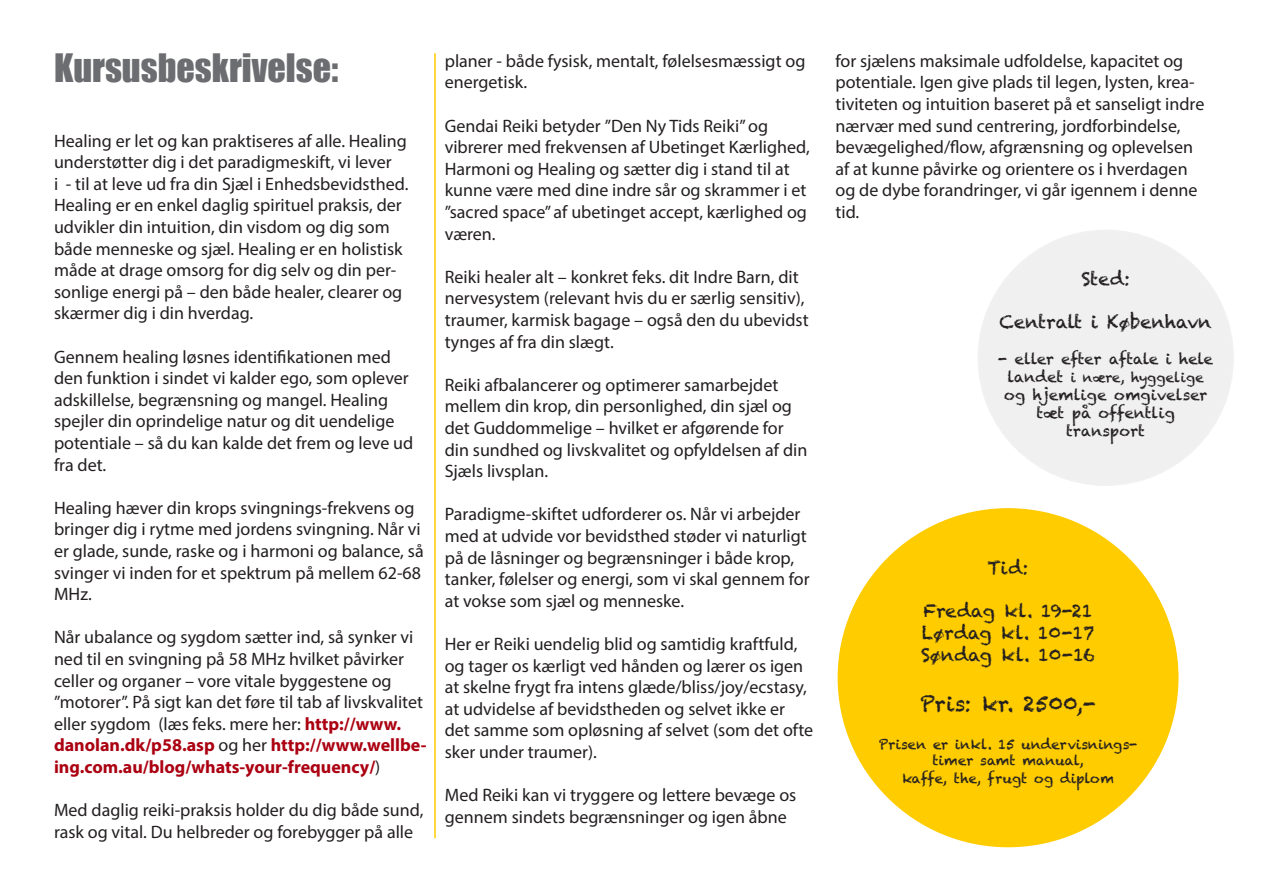
<style>
.page{position:relative;width:1263px;height:893px;background:#fff}
.page>*{position:absolute;margin:0;border:0;box-sizing:border-box;transform-origin:0 0}
.t1{font:36px "Impact";color:#6c6d70}
.t2{font:21px "Chalkduster";color:#231f20}
.t3{font:18px/21.6px "Myriad Pro";color:#231f20}
.t4{font:18px/21.6px "Chalkduster";color:#231f20}
.t5{font:15px/18px "Chalkduster";color:#231f20;text-align:center}
.t6{font:15px "Chalkduster";letter-spacing:-.02em;color:#231f20}
.t7{font:13.5px/16.2px "Chalkduster";color:#231f20;text-align:center}
.s1{font-weight:700;color:#ab0011}
.s2{font-size:15px}
</style>
<div class="page">
<hr style="left:434px;top:53px;width:2px;height:785px;background:#fc0">
<div style="left:838px;top:509px;width:340px;height:337px;background:#fc0;border-radius:50%"></div>
<div style="left:978px;top:230px;width:255px;height:255px;background:#f0f0f0;border-radius:50%"></div>
<h1 class="t1" style="left:54px;top:40px;width:286px">Kursusbeskrivelse:</h1>
<p class="t3" style="left:54px;top:129px;width:356px">Healing er let og kan praktiseres af alle. Healing understøtter dig i det paradigmeskift, vi lever<br>i - til at leve ud fra din Sjæl i Enhedsbevidsthed.<br>Healing er en enkel daglig spirituel praksis, der udvikler din intuition, din visdom og dig som både menneske og sjæl. Healing er en holistisk måde at drage omsorg for dig selv og din per&shy;sonlige energi på – den både healer, clearer og skærmer dig i din hverdag.</p>
<p class="t3" style="left:54px;top:345px;width:361px">Gennem healing løsnes identifikationen med den funktion i sindet vi kalder ego, som oplever adskillelse, begrænsning og mangel. Healing spejler din oprindelige natur og dit uendelige potentiale – så du kan kalde det frem og leve ud fra det.</p>
<p class="t3" style="left:54px;top:497px;width:371px">Healing hæver din krops svingnings-frekvens og bringer dig i rytme med jordens svingning. Når vi er glade, sunde, raske og i harmoni og balance, så svinger vi inden for et spektrum på mellem 62-68<br>MHz.</p>
<p class="t3" style="left:54px;top:626px;width:374px">Når ubalance og sygdom sætter ind, så synker vi ned til en svingning på 58 MHz hvilket påvirker celler og organer – vore vitale byggestene og ”motorer”. På sigt kan det føre til tab af livskvalitet eller sygdom (læs feks. mere her: <span class="s1">http://www. danolan.dk/p58.asp</span> og her <span class="s1">http://www.wellbe&shy;ing.com.au/blog/whats-your-frequency/</span>)</p>
<p class="t3" style="left:54px;top:799px;width:371px">Med daglig reiki-praksis holder du dig både sund, rask og vital. Du helbreder og forebygger på alle</p>
<p class="t3" style="left:445px;top:50px;width:362px">planer - både fysisk, mentalt, følelsesmæssigt og energetisk.</p>
<p class="t3" style="left:445px;top:114px;width:367px">Gendai Reiki betyder ”Den Ny Tids Reiki” og vibrerer med frekvensen af Ubetinget Kærlighed, Harmoni og Healing og sætter dig i stand til at kunne være med dine indre sår og skrammer i et ”sacred space” af ubetinget accept, kærlighed og væren.</p>
<p class="t3" style="left:445px;top:266px;width:365px">Reiki healer alt – konkret feks. dit Indre Barn, dit nervesystem (relevant hvis du er særlig sensitiv), traumer, karmisk bagage – også den du ubevidst tynges af fra din slægt.</p>
<p class="t3" style="left:445px;top:374px;width:364px">Reiki afbalancerer og optimerer samarbejdet mellem din krop, din personlighed, din sjæl og det Guddommelige – hvilket er afgørende for din sundhed og livskvalitet og opfyldelsen af din Sjæls livsplan.</p>
<p class="t3" style="left:445px;top:503px;width:366px">Paradigme-skiftet udforderer os. Når vi arbejder med at udvide vor bevidsthed støder vi naturligt på de låsninger og begrænsninger i både krop, tanker, følelser og energi, som vi skal gennem for at vokse som sjæl og menneske.</p>
<p class="t3" style="left:445px;top:633px;width:370px">Her er Reiki uendelig blid og samtidig kraftfuld, og tager os kærligt ved hånden og lærer os igen at skelne frygt fra intens glæde/bliss/joy/ecstasy, at udvidelse af bevidstheden og selvet ikke er det samme som opløsning af selvet (som det ofte sker under traumer).</p>
<p class="t3" style="left:445px;top:784px;width:353px">Med Reiki kan vi tryggere og lettere bevæge os gennem sindets begrænsninger og igen åbne</p>
<p class="t3" style="left:835px;top:50px;width:370px">for sjælens maksimale udfoldelse, kapacitet og potentiale. Igen give plads til legen, lysten, krea&shy;tiviteten og intuition baseret på et sanseligt indre nærvær med sund centrering, jordforbindelse, bevægelighed/flow, afgrænsning og oplevelsen af at kunne påvirke og orientere os i hverdagen og de dybe forandringer, vi går igennem i denne tid.</p>
<p class="t4" style="left:1081px;top:268px;width:50px">Sted:</p>
<p class="t4" style="left:1000px;top:311px;width:214px">Centralt i København</p>
<p class="t6" style="left:998px;top:350px;width:216px">- eller efter aftale i hele</p>
<p class="t7" style="left:1007px;top:369px;width:198px"><span class="s2">landet</span> i nære, hyggelige</p>
<p class="t5" style="left:1004px;top:386px;width:205px">og hjemlige omgivelser tæt på offentlig transport</p>
<p class="t4" style="left:987px;top:557px;width:42px">Tid:</p>
<p class="t4" style="left:921px;top:600px;width:175px">Fredag kl. 19-21<br>Lørdag kl. 10-17<br>Søndag kl. 10-16</p>
<p class="t2" style="left:920px;top:691px;width:177px">Pris: kr. 2500,-</p>
<p class="t7" style="left:879px;top:736px;width:260px">Prisen er inkl. 15 undervisnings&shy;timer samt manual,</p>
<p class="t7" style="left:902px;top:770px;width:213px">kaffe, the, frugt og diplom</p>
</div>
